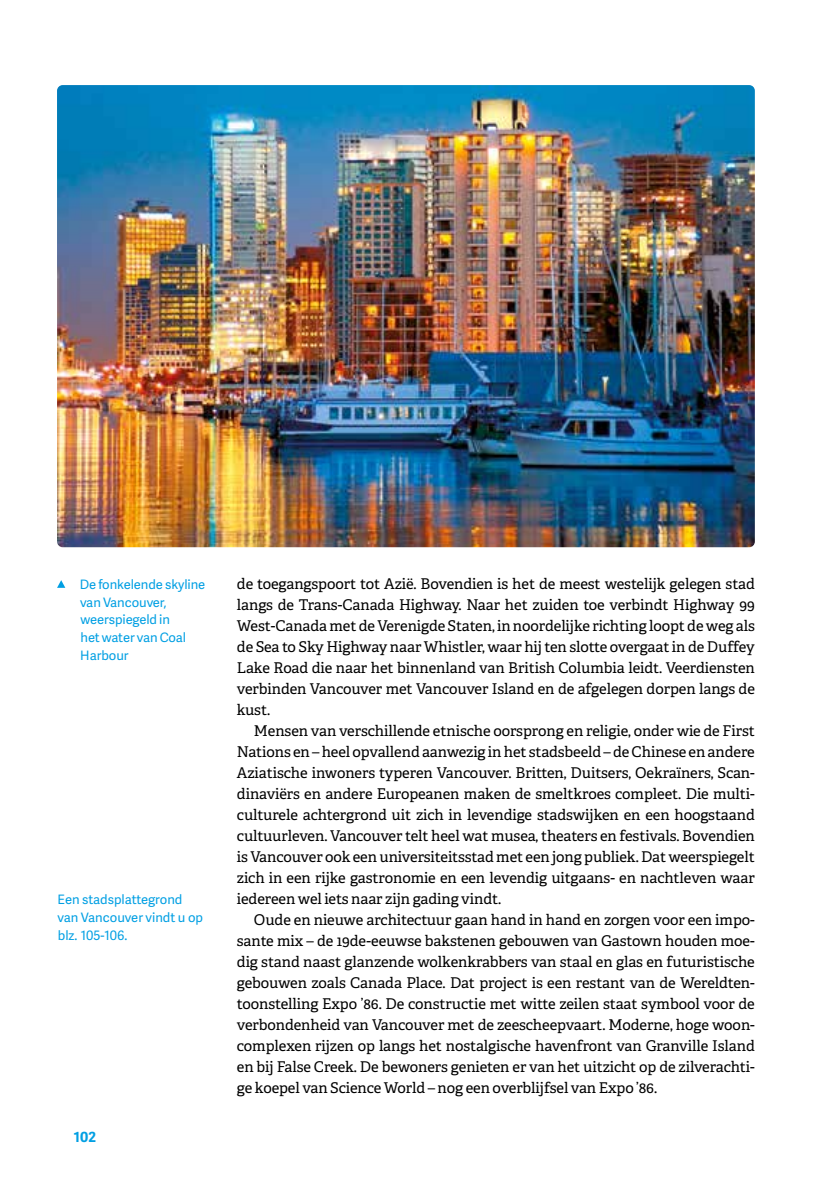
<style>
.page{position:relative;width:840px;height:1191px;background:#fff}
.page>*{position:absolute;margin:0;border:0;box-sizing:border-box;transform-origin:0 0}
.t1{font:14.8px/21px "Adelle";letter-spacing:-.005em;color:#000;text-align:justify}
.t2{font:700 14px "Adelle Sans";color:#009fe3}
.t3{font:13px/17.6px "Adelle Sans";letter-spacing:-.005em;color:#009fe3}
</style>
<div class="page">
<img style="left:57px;top:85px;width:697px;height:462px">
<svg style="left:57px;top:580px;width:8px;height:8px"></svg>
<p class="t3" style="left:80px;top:575px;width:127px">De fonkelende skyline van Vancouver, weerspiegeld in<br>het water van Coal<br>Harbour</p>
<p class="t3" style="left:57px;top:890px;width:147px">Een stadsplattegrond van Vancouver vindt u op blz. 105-106.</p>
<p class="t2" style="left:74px;top:1126px;width:24px">102</p>
<p class="t1" style="left:237px;top:574px;width:519px">de toegangspoort tot Azië. Bovendien is het de meest westelijk gelegen stad langs de Trans-Canada Highway. Naar het zuiden toe verbindt Highway 99<br>West-Canada met de Verenigde Staten, in noordelijke richting loopt de weg als de Sea to Sky Highway naar Whistler, waar hij ten slotte overgaat in de Duffey Lake Road die naar het binnenland van British Columbia leidt. Veerdiensten verbinden Vancouver met Vancouver Island en de afgelegen dorpen langs de kust.</p>
<p class="t1" style="left:237px;top:721px;width:519px;text-indent:17px">Mensen van verschillende etnische oorsprong en religie, onder wie de First Nations en – heel opvallend aanwezig in het stadsbeeld – de Chinese en andere Aziatische inwoners typeren Vancouver. Britten, Duitsers, Oekraïners, Scan&shy;dinaviërs en andere Europeanen maken de smeltkroes compleet. Die multi&shy;culturele achtergrond uit zich in levendige stadswijken en een hoogstaand cultuurleven. Vancouver telt heel wat musea, theaters en festivals. Bovendien is Vancouver ook een universiteitsstad met een jong publiek. Dat weerspiegelt zich in een rijke gastronomie en een levendig uitgaans- en nachtleven waar iedereen wel iets naar zijn gading vindt.</p>
<p class="t1" style="left:237px;top:910px;width:519px;text-indent:17px">Oude en nieuwe architectuur gaan hand in hand en zorgen voor een impo&shy;sante mix – de 19de-eeuwse bakstenen gebouwen van Gastown houden moe&shy;dig stand naast glanzende wolkenkrabbers van staal en glas en futuristische gebouwen zoals Canada Place. Dat project is een restant van de Wereldten&shy;toonstelling Expo ’86. De constructie met witte zeilen staat symbool voor de verbondenheid van Vancouver met de zeescheepvaart. Moderne, hoge woon&shy;complexen rijzen op langs het nostalgische havenfront van Granville Island en bij False Creek. De bewoners genieten er van het uitzicht op de zilverachti&shy;ge koepel van Science World – nog een overblijfsel van Expo ’86.</p>
</div>
